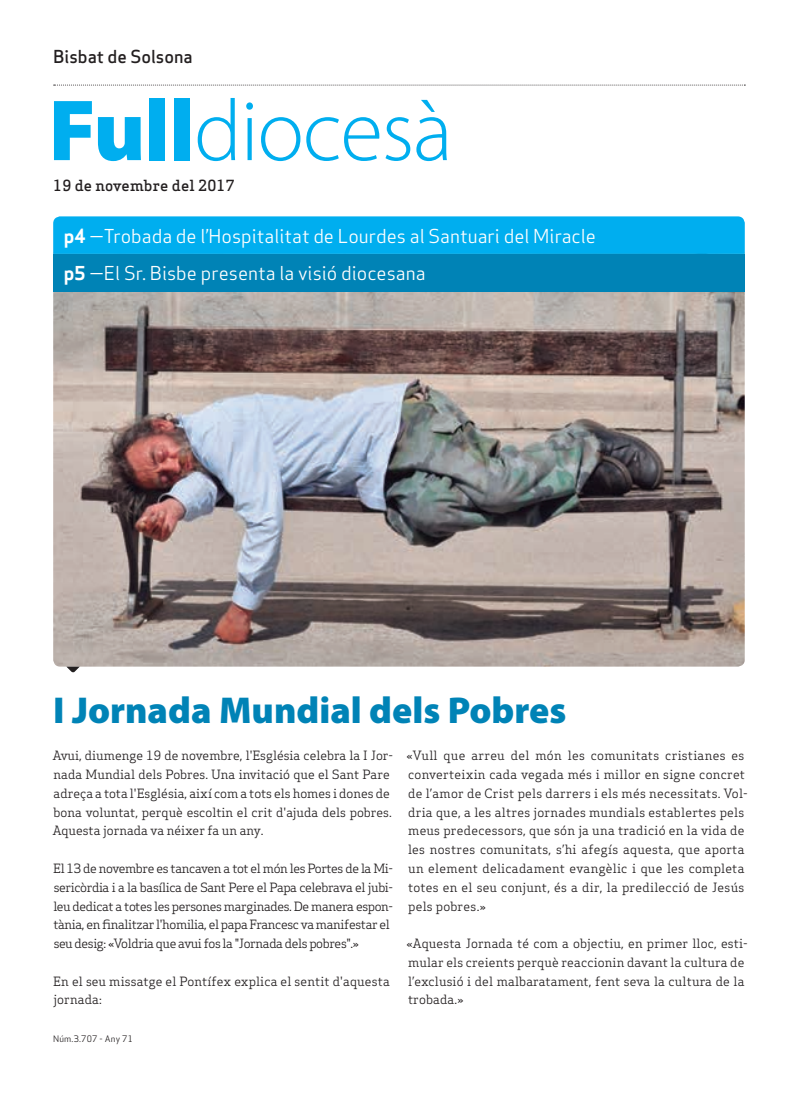
<style>
.page{position:relative;width:798px;height:1099px;background:#fff}
.page>*{position:absolute;margin:0;border:0;box-sizing:border-box;transform-origin:0 0}
.Titulars{font:300 87.5px "Myriad Pro";letter-spacing:-.015em;color:#00aeef}
.Titulars-2{font:900 37.5px "Myriad Pro";color:#0083b6}
.Destacat_Portada{font:18.75px "Apex Sans Book T";color:#fff}
.Capçalera{font:17.5px "Apex Sans Medium T";color:#231f20}
.Data{font:500 15px "Apex Serif";letter-spacing:.01em;color:#231f20}
.Text_General{font:12.5px/18.8px "Apex Serif";color:#231f20}
.Text_General-2{font:12.5px/18.8px "Apex Serif";letter-spacing:.02em;color:#231f20}
.Text_General-3{font:12.5px/18.8px "Apex Serif";letter-spacing:-.03em;color:#231f20}
.Titulars-3{font:8.75px "Apex Sans Book T";letter-spacing:.02em;color:#231f20}
.s1{font-weight:900}
.s2{font-family:"Apex Sans Bold T"}
</style>
<div class="page">
<img style="left:53px;top:291px;width:691px;height:375px">
<svg style="left:54px;top:85px;width:691px;height:1px"></svg>
<div style="left:53px;top:216px;width:691px;height:38px;background:#00aeef"></div>
<div style="left:53px;top:254px;width:691px;height:37px;background:#0083b6"></div>
<svg style="left:66px;top:666px;width:14px;height:7px"></svg>
<p class="Capçalera" style="left:53px;top:45px;width:141px">Bisbat de Solsona</p>
<p class="Titulars" style="left:49px;top:78px;width:405px"><span class="s1">Full</span>diocesà</p>
<p class="Data" style="left:53px;top:176px;width:183px">19 de novembre del 2017</p>
<p class="Destacat_Portada" style="left:64px;top:224px;width:533px"><span class="s2">p4</span> —Trobada de l’Hospitalitat de Lourdes al Santuari del Miracle</p>
<p class="Destacat_Portada" style="left:64px;top:261px;width:363px"><span class="s2">p5</span> —El Sr. Bisbe presenta la visió diocesana</p>
<p class="Titulars-2" style="left:53px;top:685px;width:514px">I Jornada Mundial dels Pobres</p>
<p class="Text_General" style="left:53px;top:746px;width:342px">Avui, diumenge 19 de novembre, l'Església celebra la I Jor&shy;nada Mundial dels Pobres. Una invitació que el Sant Pare adreça a tota l'Església, així com a tots els homes i dones de bona voluntat, perquè escoltin el crit d'ajuda dels pobres.<br>Aquesta jornada va néixer fa un any.</p>
<p class="Text_General-3" style="left:53px;top:858px;width:341px">El 13 de novembre es tancaven a tot el món les Portes de la Mi&shy;sericòrdia i a la basílica de Sant Pere el Papa celebrava el jubi&shy;leu dedicat a totes les persones marginades. De manera espon&shy;tània, en finalitzar l'homilia, el papa Francesc va manifestar el seu desig: «Voldria que avui fos la "Jornada dels pobres".»</p>
<p class="Text_General" style="left:53px;top:971px;width:338px">En el seu missatge el Pontífex explica el sentit d'aquesta jornada:</p>
<p class="Titulars-3" style="left:53px;top:1032px;width:81px">Núm.3.707 - Any 71</p>
<p class="Text_General-2" style="left:406px;top:746px;width:343px">«Vull que arreu del món les comunitats cristianes es converteixin cada vegada més i millor en signe concret de l’amor de Crist pels darrers i els més necessitats. Vol&shy;dria que, a les altres jornades mundials establertes pels meus predecessors, que són ja una tradició en la vida de les nostres comunitats, s’hi afegís aquesta, que aporta un element delicadament evangèlic i que les completa totes en el seu conjunt, és a dir, la predilecció de Jesús pels pobres.»</p>
<p class="Text_General" style="left:406px;top:933px;width:343px">«Aquesta Jornada té com a objectiu, en primer lloc, esti&shy;mular els creients perquè reaccionin davant la cultura de l’exclusió i del malbaratament, fent seva la cultura de la trobada.»</p>
</div>
